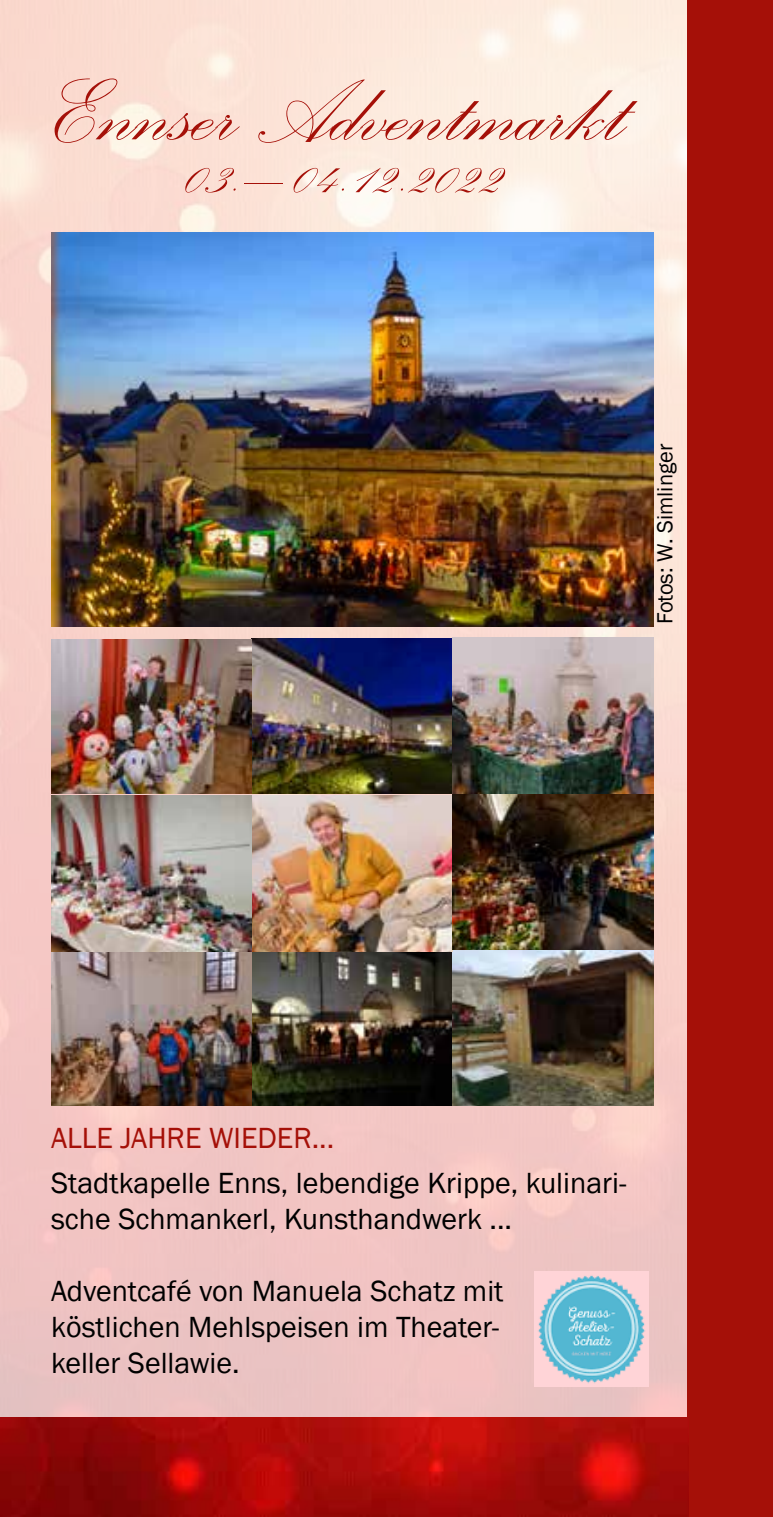
<style>
.page{position:relative;width:773px;height:1517px;background:#fff}
.page>*{position:absolute;margin:0;border:0;box-sizing:border-box;transform-origin:0 0}
.t1{font:115px "Palace Script";letter-spacing:-.01em;color:#a51008}
.t2{font:75px "Palace Script";color:#a51008}
.t3{font:30px/36px "Franklin Gothic";color:#000}
.t4{font:30px "Franklin Gothic";color:#a51008}
.t5{font:22.5px "Franklin Gothic";color:#000}
</style>
<div class="page">
<img style="left:0;top:0;width:687px;height:1417px">
<img style="left:52px;top:232px;width:601px;height:395px">
<img style="left:51px;top:638px;width:602px;height:468px">
<div style="left:687px;top:0;width:85px;height:1517px;background:#a51008"></div>
<img style="left:534px;top:1271px;width:114px;height:115px">
<img style="left:0;top:1417px;width:688px;height:100px">
<h1 class="t1" style="left:51px;top:36px;width:577px">Ennser Adventmarkt</h1>
<h2 class="t2" style="left:186px;top:123px;width:322px">03.– 04.12.2022</h2>
<p class="t5" style="left:651px;top:624px;width:182px;rotate:-90deg">Fotos: W. Simlinger</p>
<p class="t4" style="left:51px;top:1119px;width:285px">ALLE JAHRE WIEDER...</p>
<p class="t3" style="left:51px;top:1165px;width:577px">Stadtkapelle Enns, lebendige Krippe, kulinari&shy;sche Schmankerl, Kunsthandwerk ...</p>
<p class="t3" style="left:51px;top:1273px;width:454px">Adventcafé von Manuela Schatz mit köstlichen Mehlspeisen im Theater&shy;keller Sellawie.</p>
</div>
